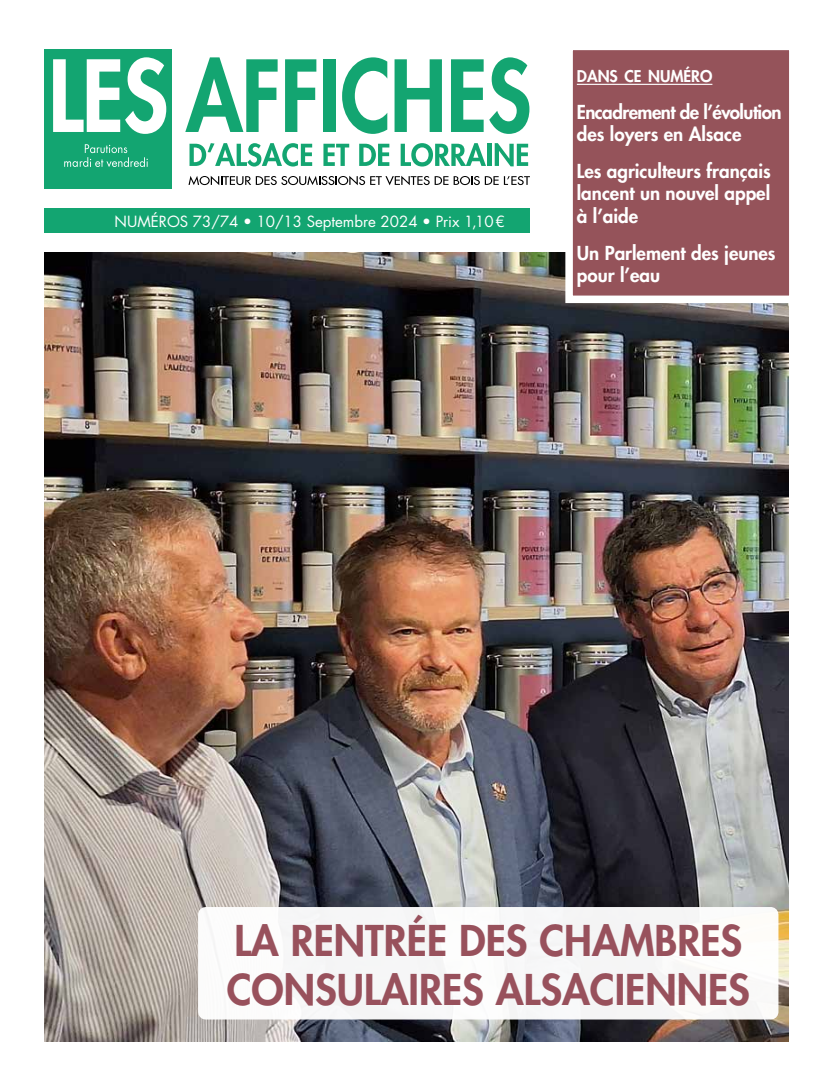
<style>
.page{position:relative;width:833px;height:1090px;background:#fff}
.page>*{position:absolute;margin:0;border:0;box-sizing:border-box;transform-origin:0 0}
.t1{font:800 41.25px/49.5px "Futura Std";color:#98515c}
.t2{font:800 18.75px/22.5px "Futura Std";color:#fff;text-align:justify}
.t3{font:800 18.75px/22.5px "Futura Std";letter-spacing:-.03em;color:#fff}
.t4{font:800 15.75px "Futura Std";color:#fff}
.t5{font:15px "Futura Std";color:#fff}
</style>
<div class="page">
<div style="left:44px;top:208px;width:486px;height:25px;background:#13a571"></div>
<div style="left:44px;top:49px;width:127px;height:140px;background:#13a571"></div>
<svg style="left:53px;top:57px;width:113px;height:77px"></svg>
<svg style="left:185px;top:57px;width:93px;height:75px"></svg>
<svg style="left:285px;top:59px;width:31px;height:73px"></svg>
<div style="left:324px;top:59px;width:12px;height:73px;background:#13a571"></div>
<svg style="left:342px;top:57px;width:45px;height:77px"></svg>
<svg style="left:394px;top:59px;width:48px;height:73px"></svg>
<svg style="left:451px;top:59px;width:32px;height:73px"></svg>
<svg style="left:489px;top:57px;width:40px;height:77px"></svg>
<svg style="left:189px;top:143px;width:123px;height:23px"></svg>
<svg style="left:323px;top:144px;width:26px;height:22px"></svg>
<svg style="left:359px;top:144px;width:30px;height:22px"></svg>
<svg style="left:401px;top:143px;width:85px;height:23px"></svg>
<hr style="left:487px;top:144px;width:4px;height:22px;background:#13a571">
<svg style="left:495px;top:143px;width:33px;height:23px"></svg>
<svg style="left:64px;top:144px;width:84px;height:23px"></svg>
<svg style="left:188px;top:176px;width:310px;height:9px"></svg>
<svg style="left:504px;top:176px;width:26px;height:9px"></svg>
<img style="left:44px;top:252px;width:744px;height:789px">
<div style="left:565px;top:43px;width:231px;height:260px;background:#95535a;border:8px solid #fff"></div>
<hr style="left:577px;top:84px;width:135px;height:1px;background:#fff">
<div style="left:198px;top:907px;width:580px;height:112px;background:#f7f7f8"></div>
<p class="t5" style="left:115px;top:212px;width:392px">NUMÉROS 73/74 • 10/13 Septembre 2024 • Prix 1,10€</p>
<p class="t4" style="left:577px;top:66px;width:137px">DANS CE NUMÉRO</p>
<p class="t3" style="left:577px;top:101px;width:206px">Encadrement de l’évolution des loyers en Alsace</p>
<p class="t2" style="left:577px;top:160px;width:195px">Les agriculteurs français lancent un nouvel appel à l’aide</p>
<p class="t2" style="left:577px;top:241px;width:200px">Un Parlement des jeunes pour l’eau</p>
<h1 class="t1" style="left:227px;top:915px;width:524px">LA RENTRÉE DES CHAMBRES<br>CONSULAIRES ALSACIENNES</h1>
</div>
